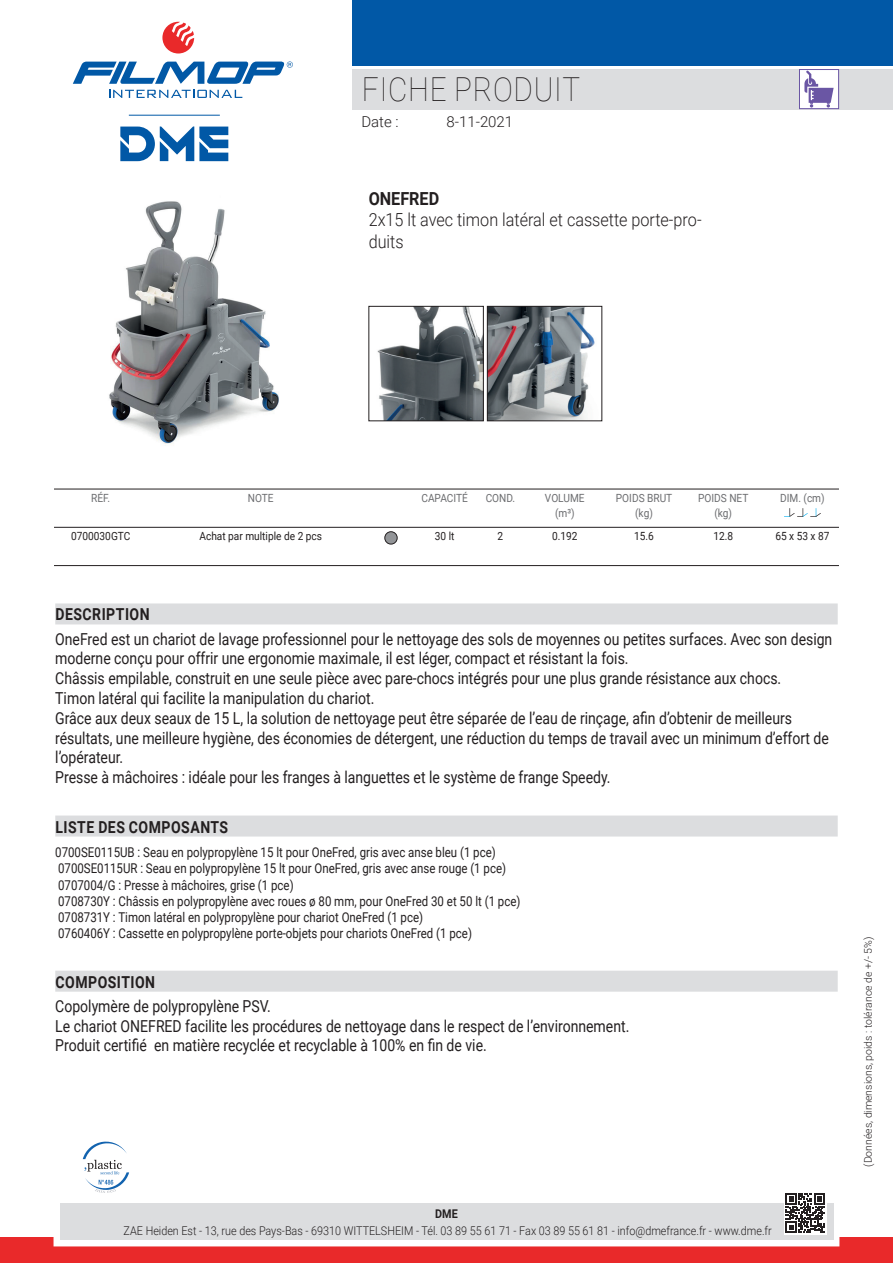
<style>
.page{position:relative;width:893px;height:1263px;background:#fff}
.page>*{position:absolute;margin:0;border:0;box-sizing:border-box;transform-origin:0 0}
.t1{font:100 33px "Roboto";letter-spacing:.025em;color:#231f20;scale:.9 1}
.t2{font:300 18px/21.6px "Roboto";color:#231f20;scale:.9 1}
.t3{font:700 18px "Roboto";color:#231f20;scale:.9 1}
.t4{font:16.5px/19.8px "Roboto";color:#231f20;scale:.85 1}
.t5{font:700 16.5px "Roboto";letter-spacing:.035em;color:#231f20;scale:.85 1}
.t6{font:300 15px "Roboto";color:#231f20}
.t7{font:13.5px/16.2px "Roboto";color:#231f20;scale:.85 1}
.t8{font:300 12px "Roboto";color:#231f20;scale:.9 1}
.t9{font:700 12px "Roboto";color:#231f20;scale:.9 1}
.t10{font:11.25px/15px "Roboto";color:#6c6d70;text-align:center;scale:.9 1}
.t11{font:11.25px "Roboto";color:#231f20;scale:.9 1}
.t12{font:300 10.5px "Roboto";color:#231f20}
</style>
<div class="page">
<div style="left:353px;top:69px;width:540px;height:40px;background:#dcdddf"></div>
<svg style="left:109px;top:90px;width:133px;height:8px"></svg>
<svg style="left:162px;top:22px;width:32px;height:32px"></svg>
<svg style="left:73px;top:61px;width:220px;height:23px"></svg>
<div style="left:353px;top:0;width:540px;height:66px;background:#0158a6"></div>
<div style="left:0;top:1237px;width:893px;height:26px;background:#e9292a"></div>
<div style="left:54px;top:1197px;width:785px;height:49px;border:12px solid #fff"></div>
<div style="left:60px;top:1203px;width:773px;height:37px;background:#dcdddf"></div>
<svg style="left:120px;top:126px;width:108px;height:35px"></svg>
<hr style="left:129px;top:115px;width:91px;height:1px;background:#0158a6">
<svg style="left:784px;top:1193px;width:42px;height:41px"></svg>
<svg style="left:786px;top:1193px;width:39px;height:39px;background:#706e6f"></svg>
<div style="left:799px;top:69px;width:40px;height:40px;background:#fff;border:1px solid #6a56a4"></div>
<svg style="left:804px;top:70px;width:30px;height:38px"></svg>
<img style="left:109px;top:201px;width:170px;height:243px">
<div style="left:55px;top:603px;width:783px;height:21px;background:#dcdddf"></div>
<div style="left:55px;top:815px;width:783px;height:21px;background:#dcdddf"></div>
<div style="left:55px;top:971px;width:783px;height:21px;background:#dcdddf"></div>
<hr style="left:54px;top:489px;width:785px;height:1px;background:#231f20">
<hr style="left:54px;top:565px;width:785px;height:1px;background:#231f20">
<hr style="left:54px;top:527px;width:785px;height:1px;background:#231f20">
<svg style="left:83px;top:1141px;width:46px;height:52px"></svg>
<div style="left:385px;top:532px;width:12px;height:12px;background:#939598;border-radius:50%"></div>
<div style="left:385px;top:531px;width:12px;height:13px;border:1px solid #231f20;border-radius:50%"></div>
<svg style="left:784px;top:508px;width:37px;height:9px"></svg>
<img style="left:377px;top:308px;width:104px;height:111px">
<div style="left:369px;top:306px;width:114px;height:115px;border:1px solid #231f20"></div>
<img style="left:489px;top:308px;width:106px;height:111px">
<div style="left:487px;top:306px;width:115px;height:115px;border:1px solid #231f20"></div>
<h1 class="t1" style="left:362px;top:67px;width:244px">FICHE PRODUIT</h1>
<p class="t6" style="left:361px;top:111px;width:39px">Date :</p>
<p class="t6" style="left:446px;top:111px;width:68px">8-11-2021</p>
<p class="t3" style="left:369px;top:186px;width:80px">ONEFRED</p>
<p class="t2" style="left:369px;top:209px;width:371px">2x15 lt avec timon latéral et cassette porte-pro&shy;duits</p>
<p class="t10" style="left:91px;top:490px;width:23px">RÉF.</p>
<p class="t11" style="left:71px;top:528px;width:67px">0700030GTC</p>
<p class="t10" style="left:248px;top:490px;width:30px">NOTE</p>
<p class="t11" style="left:199px;top:528px;width:138px">Achat par multiple de 2 pcs</p>
<p class="t10" style="left:421px;top:490px;width:53px">CAPACITÉ</p>
<p class="t11" style="left:435px;top:528px;width:23px">30 lt</p>
<p class="t10" style="left:486px;top:490px;width:34px">COND.</p>
<p class="t11" style="left:498px;top:528px;width:8px">2</p>
<p class="t10" style="left:545px;top:490px;width:46px">VOLUME (m³)</p>
<p class="t11" style="left:552px;top:528px;width:30px">0.192</p>
<p class="t10" style="left:616px;top:490px;width:64px">POIDS BRUT (kg)</p>
<p class="t11" style="left:634px;top:528px;width:23px">15.6</p>
<p class="t10" style="left:698px;top:490px;width:57px">POIDS NET (kg)</p>
<p class="t11" style="left:713px;top:528px;width:23px">12.8</p>
<p class="t10" style="left:780px;top:490px;width:51px">DIM. (cm)</p>
<p class="t11" style="left:775px;top:528px;width:62px">65 x 53 x 87</p>
<p class="t5" style="left:56px;top:603px;width:112px">DESCRIPTION</p>
<p class="t4" style="left:55px;top:628px;width:916px">OneFred est un chariot de lavage professionnel pour le nettoyage des sols de moyennes ou petites surfaces. Avec son design moderne conçu pour offrir une ergonomie maximale, il est léger, compact et résistant la fois.<br>Châssis empilable, construit en une seule pièce avec pare-chocs intégrés pour une plus grande résistance aux chocs.<br>Timon latéral qui facilite la manipulation du chariot.<br>Grâce aux deux seaux de 15 L, la solution de nettoyage peut être séparée de l’eau de rinçage, afin d’obtenir de meilleurs résultats, une meilleure hygiène, des économies de détergent, une réduction du temps de travail avec un minimum d’effort de l’opérateur.<br>Presse à mâchoires : idéale pour les franges à languettes et le système de frange Speedy.</p>
<p class="t5" style="left:56px;top:815px;width:205px">LISTE DES COMPOSANTS</p>
<p class="t7" style="left:55px;top:844px;width:549px">0700SE0115UB : Seau en polypropylène 15 lt pour OneFred, gris avec anse bleu (1 pce)<br>0700SE0115UR : Seau en polypropylène 15 lt pour OneFred, gris avec anse rouge (1 pce)<br>0707004/G : Presse à mâchoires, grise (1 pce)<br>0708730Y : Châssis en polypropylène avec roues ø 80 mm, pour OneFred 30 et 50 lt (1 pce)<br>0708731Y : Timon latéral en polypropylène pour chariot OneFred (1 pce)<br>0760406Y : Cassette en polypropylène porte-objets pour chariots OneFred (1 pce)</p>
<p class="t5" style="left:56px;top:970px;width:119px">COMPOSITION</p>
<p class="t4" style="left:55px;top:995px;width:677px">Copolymère de polypropylène PSV.<br>Le chariot ONEFRED facilite les procédures de nettoyage dans le respect de l’environnement.<br>Produit certifié en matière recyclée et recyclable à 100% en fin de vie.</p>
<p class="t9" style="left:435px;top:1206px;width:27px">DME</p>
<p class="t8" style="left:124px;top:1222px;width:722px">ZAE Heiden Est - 13, rue des Pays-Bas - 69310 WITTELSHEIM - Tél. 03 89 55 61 71 - Fax 03 89 55 61 81 - info@dmefrance.fr - www.dme.fr</p>
<p class="t12" style="left:861px;top:1167px;width:232px;rotate:-90deg">(Données, dimensions, poids : tolérance de +/- 5%)</p>
</div>
